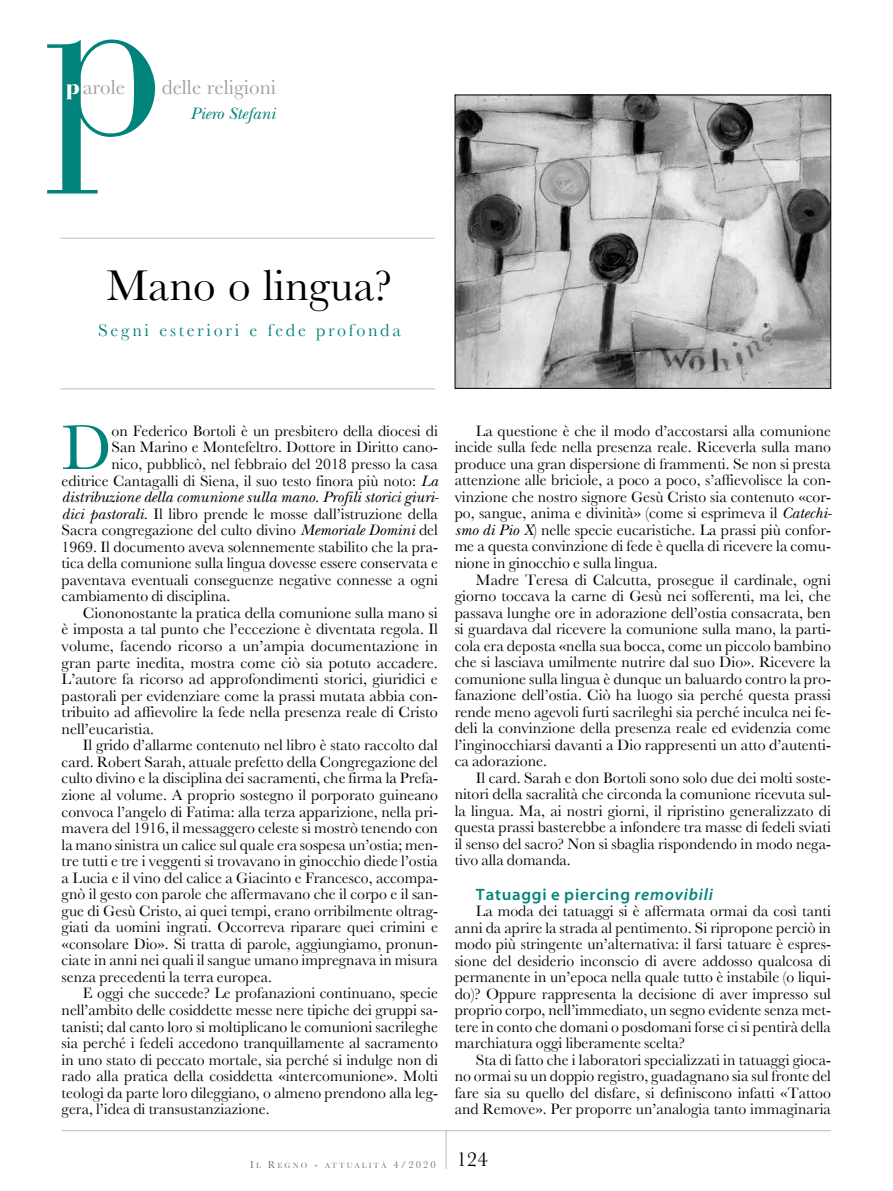
<style>
.page{position:relative;width:893px;height:1191px;background:#fff}
.page>*{position:absolute;margin:0;border:0;box-sizing:border-box;transform-origin:0 0}
.t1{font:219.3px "Bauer Bodoni Std";color:#00837b}
.t2{font:65.55px "Baskerville";color:#00837b}
.t3{font:45px "Baskerville";color:#000}
.t4{font:21px "Baskerville";color:#9c9e9f}
.t5{font:18px "Baskerville";letter-spacing:.15em;color:#00837b}
.t6{font:italic 17.25px "New Baskerville Std";color:#00837b}
.t7{font:600 semi-expanded 16.5px "Myriad Pro";letter-spacing:.05em;color:#00837b;scale:.95 1}
.t8{font:15.75px/16.5px "Baskerville";color:#000;text-align:justify}
.t9{font:italic 15.75px "New Baskerville Std";color:#000}
.t10{font:7.8px "Baskerville";letter-spacing:.265em;color:#707172}
.s1{font-family:"Bauer Bodoni Std";font-weight:900;color:#fff}
.s2{font-family:"New Baskerville Std";font-style:italic}
.s3{font-style:italic}
.s4{font-size:10.5px}
</style>
<div class="page">
<hr style="left:60px;top:238px;width:375px;height:1px;background:#bbbdbe">
<img style="left:457px;top:97px;width:372px;height:289px">
<div style="left:455px;top:95px;width:376px;height:293px;border:1px solid #000"></div>
<hr style="left:60px;top:388px;width:375px;height:1px;background:#bbbdbe">
<hr style="left:62px;top:1130px;width:769px;height:1px;background:#bbbdbe">
<hr style="left:446px;top:1130px;width:1px;height:39px;background:#bbbdbe">
<h1 class="t1" style="left:45px;top:-72px;width:123px">p</h1>
<h3 class="t4" style="left:66px;top:75px;width:61px"><span class="s1">p</span>arole</h3>
<h3 class="t4" style="left:162px;top:75px;width:116px">delle religioni</h3>
<p class="t6" style="left:190px;top:103px;width:87px">Piero Stefani</p>
<h3 class="t3" style="left:107px;top:259px;width:287px">Mano o lingua?</h3>
<p class="t5" style="left:98px;top:319px;width:304px">Segni esteriori e fede profonda</p>
<h2 class="t2" style="left:62px;top:409px;width:51px">D</h2>
<p class="t8" style="left:62px;top:422px;width:378px;text-align:right">on Federico Bortoli è un presbitero della diocesi di<br>San Marino e Montefeltro. Dottore in Diritto cano-<br>nico, pubblicò, nel febbraio del 2018 presso la casa editrice Cantagalli di Siena, il suo testo finora più noto: <span class="s2">La</span></p>
<p class="t9" style="left:62px;top:488px;width:379px">distribuzione della comunione sulla mano. Profili storici giuri-</p>
<p class="t8" style="left:62px;top:505px;width:378px"><span class="s2">dici pastorali.</span> Il libro prende le mosse dall’istruzione della Sacra congregazione del culto divino <span class="s2">Memoriale Domini</span> del 1969. Il documento aveva solennemente stabilito che la pra&shy;tica della comunione sulla lingua dovesse essere conservata e paventava eventuali conseguenze negative connesse a ogni cambiamento di disciplina.</p>
<p class="t8" style="left:62px;top:604px;width:378px;text-indent:21px">Ciononostante la pratica della comunione sulla mano si è imposta a tal punto che l’eccezione è diventata regola. Il volume, facendo ricorso a un’ampia documentazione in gran parte inedita, mostra come ciò sia potuto accadere.<br>L’autore fa ricorso ad approfondimenti storici, giuridici e pastorali per evidenziare come la prassi mutata abbia con&shy;tribuito ad affievolire la fede nella presenza reale di Cristo nell’eucaristia.</p>
<p class="t8" style="left:62px;top:737px;width:378px;text-indent:21px">Il grido d’allarme contenuto nel libro è stato raccolto dal card. Robert Sarah, attuale prefetto della Congregazione del culto divino e la disciplina dei sacramenti, che firma la Prefa&shy;zione al volume. A proprio sostegno il porporato guineano convoca l’angelo di Fatima: alla terza apparizione, nella pri&shy;mavera del 1916, il messaggero celeste si mostrò tenendo con la mano sinistra un calice sul quale era sospesa un’ostia; men&shy;tre tutti e tre i veggenti si trovavano in ginocchio diede l’ostia a Lucia e il vino del calice a Giacinto e Francesco, accompa&shy;gnò il gesto con parole che affermavano che il corpo e il san&shy;gue di Gesù Cristo, ai quei tempi, erano orribilmente oltrag&shy;giati da uomini ingrati. Occorreva riparare quei crimini e «consolare Dio». Si tratta di parole, aggiungiamo, pronun&shy;ciate in anni nei quali il sangue umano impregnava in misura senza precedenti la terra europea.</p>
<p class="t8" style="left:62px;top:985px;width:378px;text-indent:21px">E oggi che succede? Le profanazioni continuano, specie nell’ambito delle cosiddette messe nere tipiche dei gruppi sa&shy;tanisti; dal canto loro si moltiplicano le comunioni sacrileghe sia perché i fedeli accedono tranquillamente al sacramento in uno stato di peccato mortale, sia perché si indulge non di rado alla pratica della cosiddetta «intercomunione». Molti teologi da parte loro dileggiano, o almeno prendono alla leg&shy;gera, l’idea di transustanziazione.</p>
<p class="t8" style="left:455px;top:422px;width:379px;text-indent:21px">La questione è che il modo d’accostarsi alla comunione incide sulla fede nella presenza reale. Riceverla sulla mano produce una gran dispersione di frammenti. Se non si presta attenzione alle briciole, a poco a poco, s’affievolisce la con&shy;vinzione che nostro signore Gesù Cristo sia contenuto «cor&shy;po, sangue, anima e divinità» (come si esprimeva il <span class="s2">Catechi&shy;smo di Pio X</span>) nelle specie eucaristiche. La prassi più confor&shy;me a questa convinzione di fede è quella di ricevere la comu&shy;nione in ginocchio e sulla lingua.</p>
<p class="t8" style="left:455px;top:571px;width:378px;text-indent:21px">Madre Teresa di Calcutta, prosegue il cardinale, ogni giorno toccava la carne di Gesù nei sofferenti, ma lei, che passava lunghe ore in adorazione dell’ostia consacrata, ben si guardava dal ricevere la comunione sulla mano, la parti&shy;cola era deposta «nella sua bocca, come un piccolo bambino che si lasciava umilmente nutrire dal suo Dio». Ricevere la comunione sulla lingua è dunque un baluardo contro la pro&shy;fanazione dell’ostia. Ciò ha luogo sia perché questa prassi rende meno agevoli furti sacrileghi sia perché inculca nei fe&shy;deli la convinzione della presenza reale ed evidenzia come l’inginocchiarsi davanti a Dio rappresenti un atto d’autenti&shy;ca adorazione.</p>
<p class="t8" style="left:455px;top:769px;width:378px;text-indent:21px">Il card. Sarah e don Bortoli sono solo due dei molti soste&shy;nitori della sacralità che circonda la comunione ricevuta sul&shy;la lingua. Ma, ai nostri giorni, il ripristino generalizzato di questa prassi basterebbe a infondere tra masse di fedeli sviati il senso del sacro? Non si sbaglia rispondendo in modo nega&shy;tivo alla domanda.</p>
<p class="t7" style="left:476px;top:885px;width:251px">Tatuaggi e piercing <span class="s3">removibili</span></p>
<p class="t8" style="left:455px;top:902px;width:378px;text-indent:21px">La moda dei tatuaggi si è affermata ormai da così tanti anni da aprire la strada al pentimento. Si ripropone perciò in modo più stringente un’alternativa: il farsi tatuare è espres&shy;sione del desiderio inconscio di avere addosso qualcosa di permanente in un’epoca nella quale tutto è instabile (o liqui&shy;do)? Oppure rappresenta la decisione di aver impresso sul proprio corpo, nell’immediato, un segno evidente senza met&shy;tere in conto che domani o posdomani forse ci si pentirà della marchiatura oggi liberamente scelta?</p>
<p class="t8" style="left:455px;top:1051px;width:378px;text-indent:21px">Sta di fatto che i laboratori specializzati in tatuaggi gioca&shy;no ormai su un doppio registro, guadagnano sia sul fronte del fare sia su quello del disfare, si definiscono infatti «Tattoo and Remove». Per proporre un’analogia tanto immaginaria</p>
<p class="t10" style="left:250px;top:1160px;width:239px"><span class="s4">I</span>L <span class="s4">R</span>EGNO <span class="s4">-</span> ATTUALITÀ <span class="s4">4/2020</span> <sup>124</sup></p>
</div>
